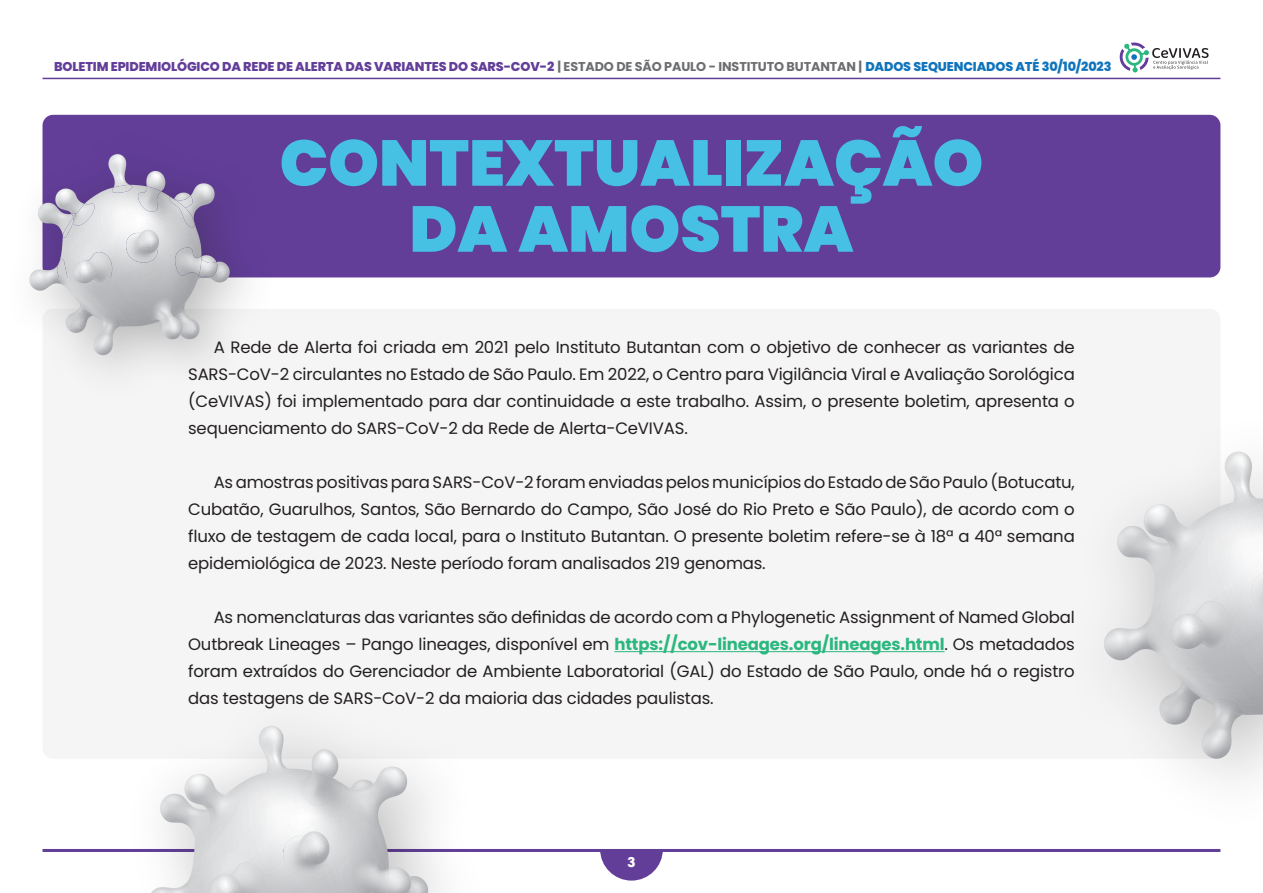
<style>
.page{position:relative;width:1263px;height:893px;background:#fff}
.page>*{position:absolute;margin:0;border:0;box-sizing:border-box;transform-origin:0 0}
.t1{font:900 64.5px "Poppins";color:#46c1e3}
.t2{font:16.5px/27px "Poppins";letter-spacing:-.01em;color:#231f20;text-align:justify}
.t3{font:15px "Acumin Variable Concept";color:#fff;scale:.9 1}
.t4{font:800 12.75px "Poppins";letter-spacing:-.01em;color:#623e99}
.s1{font-weight:700;color:#6c6d70}
.s2{color:#1074bc}
.s3{font-weight:700;color:#2cb77f}
</style>
<div class="page">
<hr style="left:43px;top:78px;width:1177px;height:1px;background:#623e99">
<hr style="left:43px;top:849px;width:1177px;height:3px;background:#623e99">
<svg style="left:600px;top:852px;width:63px;height:29px"></svg>
<svg style="left:1119px;top:42px;width:89px;height:31px"></svg>
<div style="left:43px;top:309px;width:1177px;height:450px;background:#f5f5f5;border-radius:11px"></div>
<hr style="left:614px;top:651px;width:330px;height:1px;background:#2cb77f">
<div style="left:43px;top:115px;width:1177px;height:162px;background:#623e99;border-radius:11px"></div>
<div style="left:0;top:125px;width:280px;height:280px;background:#231f20;opacity:.3"></div>
<svg style="left:172px;top:302px;width:28px;height:37px"></svg>
<img style="left:38px;top:203px;width:20px;height:33px">
<img style="left:55px;top:189px;width:3px;height:25px">
<img style="left:29px;top:265px;width:29px;height:26px">
<img style="left:57px;top:259px;width:1px;height:28px">
<img style="left:93px;top:333px;width:27px;height:22px">
<img style="left:160px;top:321px;width:21px;height:18px">
<img style="left:171px;top:315px;width:11px;height:19px">
<img style="left:159px;top:295px;width:13px;height:26px">
<svg style="left:197px;top:262px;width:33px;height:20px"></svg>
<img style="left:201px;top:255px;width:15px;height:23px">
<img style="left:199px;top:258px;width:18px;height:19px">
<img style="left:175px;top:248px;width:26px;height:28px">
<img style="left:173px;top:183px;width:42px;height:41px">
<img style="left:174px;top:196px;width:19px;height:1px">
<img style="left:169px;top:197px;width:26px;height:30px">
<img style="left:108px;top:154px;width:22px;height:31px">
<img style="left:146px;top:171px;width:19px;height:20px">
<img style="left:159px;top:186px;width:2px;height:26px">
<svg style="left:58px;top:185px;width:101px;height:148px;background:#cac9cf"></svg>
<div style="left:1059px;top:408px;width:204px;height:427px;background:#f5f5f5"></div>
<img style="left:1117px;top:526px;width:31px;height:51px">
<img style="left:1143px;top:509px;width:5px;height:35px">
<img style="left:1104px;top:620px;width:44px;height:40px">
<img style="left:1146px;top:612px;width:2px;height:42px">
<img style="left:1201px;top:725px;width:41px;height:34px">
<img style="left:1225px;top:452px;width:32px;height:46px">
<svg style="left:1148px;top:498px;width:113px;height:227px"></svg>
<img style="left:1251px;top:573px;width:12px;height:40px">
<div style="left:118px;top:685px;width:379px;height:208px;background:#231f20;opacity:.3"></div>
<img style="left:160px;top:794px;width:28px;height:46px">
<img style="left:184px;top:774px;width:4px;height:36px">
<img style="left:151px;top:880px;width:36px;height:13px">
<img style="left:187px;top:872px;width:1px;height:21px">
<svg style="left:411px;top:876px;width:17px;height:17px"></svg>
<img style="left:389px;top:867px;width:21px;height:4px">
<img style="left:389px;top:871px;width:22px;height:22px">
<img style="left:352px;top:856px;width:37px;height:37px">
<img style="left:349px;top:767px;width:58px;height:56px">
<img style="left:350px;top:784px;width:27px;height:2px">
<img style="left:343px;top:786px;width:36px;height:42px">
<img style="left:259px;top:726px;width:30px;height:43px">
<img style="left:312px;top:749px;width:26px;height:29px">
<img style="left:300px;top:771px;width:32px;height:35px">
<svg style="left:188px;top:769px;width:104px;height:124px"></svg>
<img style="left:283px;top:836px;width:44px;height:41px">
<svg style="left:299px;top:831px;width:30px;height:33px"></svg>
<p class="t4" style="left:54px;top:60px;width:1059px">BOLETIM EPIDEMIOLÓGICO DA REDE DE ALERTA DAS VARIANTES DO SARS-COV-2 <span class="s1">| ESTADO DE SÃO PAULO - INSTITUTO BUTANTAN |</span> <span class="s2">DADOS SEQUENCIADOS ATÉ 30/10/2023</span></p>
<p class="t1" style="left:280px;top:126px;width:705px">CONTEXTUALIZAÇÃO</p>
<p class="t1" style="left:409px;top:192px;width:445px">DA AMOSTRA</p>
<p class="t2" style="left:188px;top:334px;width:888px;text-indent:26px">A Rede de Alerta foi criada em 2021 pelo Instituto Butantan com o objetivo de conhecer as variantes de SARS-CoV-2 circulantes no Estado de São Paulo. Em 2022, o Centro para Vigilância Viral e Avaliação Sorológica (CeVIVAS) foi implementado para dar continuidade a este trabalho. Assim, o presente boletim, apresenta o sequenciamento do SARS-CoV-2 da Rede de Alerta-CeVIVAS.</p>
<p class="t2" style="left:188px;top:469px;width:888px;text-indent:26px">As amostras positivas para SARS-CoV-2 foram enviadas pelos municípios do Estado de São Paulo (Botucatu, Cubatão, Guarulhos, Santos, São Bernardo do Campo, São José do Rio Preto e São Paulo), de acordo com o fluxo de testagem de cada local, para o Instituto Butantan. O presente boletim refere-se à 18ª a 40ª semana epidemiológica de 2023. Neste período foram analisados 219 genomas.</p>
<p class="t2" style="left:188px;top:604px;width:888px;text-indent:26px">As nomenclaturas das variantes são definidas de acordo com a Phylogenetic Assignment of Named Global Outbreak Lineages – Pango lineages, disponível em <span class="s3">https://cov-lineages.org/lineages.html</span>. Os metadados foram extraídos do Gerenciador de Ambiente Laboratorial (GAL) do Estado de São Paulo, onde há o registro das testagens de SARS-CoV-2 da maioria das cidades paulistas.</p>
<p class="t3" style="left:627px;top:851px;width:10px">3</p>
</div>
